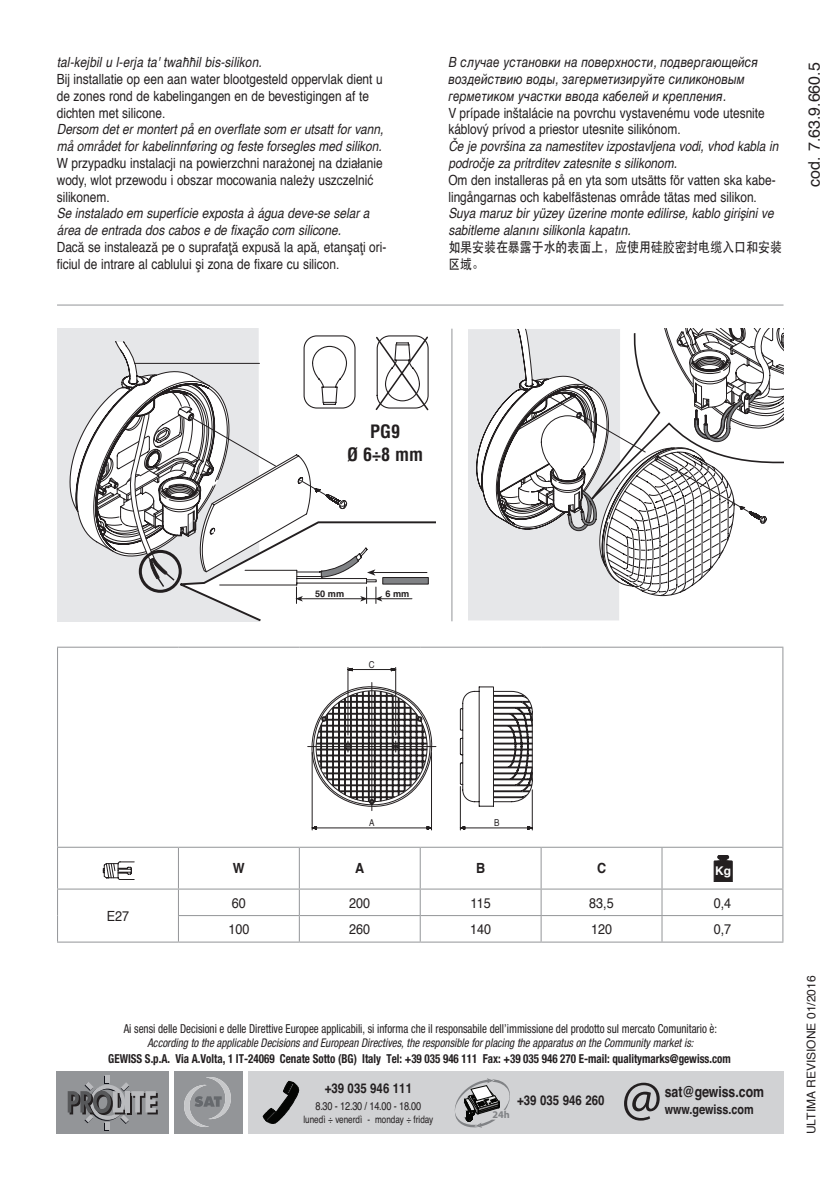
<style>
.page{position:relative;width:840px;height:1191px;background:#fff}
.page>*{position:absolute;margin:0;border:0;box-sizing:border-box;transform-origin:0 0}
.t1{font:700 condensed 18px "Helvetica";color:#231f20}
.t2{font:16px "Helvetica";color:#231f20}
.t3{font:700 15px "Helvetica";color:#231f20;scale:.82 1}
.t4{font:italic 14px/16.8px "Helvetica";color:#231f20;scale:.85 1}
.t5{font:14px/16.8px "Helvetica";color:#231f20;scale:.85 1}
.t6{font:14px "Helvetica";color:#231f20;scale:.9 1}
.t7{font:500 14px/16.8px "ST Heiti SC";color:#231f20;scale:.85 1}
.t8{font:700 14px "Helvetica";color:#231f20;scale:.9 1}
.t9{font:700 13.6px "Helvetica";color:#231f20;scale:.85 1}
.t10{font:700 13.2px "Helvetica";color:#231f20;scale:.82 1}
.t11{font:condensed 12.4px "Helvetica Neue LT Pro";color:#231f20;scale:.89 1}
.t12{font:700 condensed 12.4px "Helvetica Neue LT Pro";color:#231f20;scale:.89 1}
.t13{font:italic condensed 12px "Helvetica Neue LT Pro";color:#231f20;scale:.92 1}
.t14{font:12px "Helvetica";color:#231f20}
.t15{font:700 12px "Helvetica";color:#fff}
.t16{font:11.2px "Helvetica";letter-spacing:-.03em;color:#231f20;scale:.82 1}
.t17{font:10.2px "Helvetica";color:#231f20;scale:.8 1}
.t18{font:700 10.2px "Myriad Pro";color:#808285}
.t19{font:9.4px "Helvetica";color:#231f20;scale:.85 1}
.t20{font:700 9.2px "Helvetica";color:#231f20}
</style>
<div class="page">
<div style="left:57px;top:329px;width:68px;height:292px;background:#e6e7e9"></div>
<svg style="left:69px;top:340px;width:56px;height:233px"></svg>
<svg style="left:75px;top:374px;width:50px;height:198px"></svg>
<div style="left:468px;top:329px;width:151px;height:291px;background:#e6e7e9"></div>
<svg style="left:475px;top:329px;width:197px;height:267px"></svg>
<svg style="left:481px;top:378px;width:251px;height:217px"></svg>
<svg style="left:540px;top:329px;width:242px;height:201px"></svg>
<hr style="left:57px;top:847px;width:1px;height:41px;background:#939598">
<hr style="left:540px;top:847px;width:1px;height:41px;background:#939598">
<hr style="left:661px;top:847px;width:1px;height:41px;background:#939598">
<hr style="left:782px;top:847px;width:1px;height:41px;background:#939598">
<svg style="left:540px;top:889px;width:1px;height:52px"></svg>
<svg style="left:661px;top:889px;width:1px;height:52px"></svg>
<svg style="left:782px;top:889px;width:1px;height:52px"></svg>
<hr style="left:178px;top:941px;width:121px;height:1px;background:#939598">
<hr style="left:299px;top:941px;width:121px;height:1px;background:#939598">
<hr style="left:420px;top:941px;width:121px;height:1px;background:#939598">
<hr style="left:541px;top:941px;width:120px;height:1px;background:#939598">
<hr style="left:661px;top:941px;width:122px;height:1px;background:#939598">
<hr style="left:782px;top:647px;width:1px;height:199px;background:#939598">
<hr style="left:178px;top:847px;width:1px;height:41px;background:#939598">
<hr style="left:299px;top:847px;width:1px;height:41px;background:#939598">
<hr style="left:419px;top:847px;width:1px;height:41px;background:#939598">
<hr style="left:178px;top:888px;width:121px;height:1px;background:#939598">
<hr style="left:299px;top:888px;width:121px;height:1px;background:#939598">
<hr style="left:420px;top:888px;width:121px;height:1px;background:#939598">
<hr style="left:541px;top:888px;width:120px;height:1px;background:#939598">
<hr style="left:661px;top:888px;width:122px;height:1px;background:#939598">
<hr style="left:57px;top:941px;width:121px;height:1px;background:#939598">
<hr style="left:178px;top:915px;width:121px;height:1px;background:#939598">
<hr style="left:299px;top:915px;width:121px;height:1px;background:#939598">
<svg style="left:299px;top:889px;width:1px;height:52px"></svg>
<hr style="left:420px;top:915px;width:121px;height:1px;background:#939598">
<svg style="left:419px;top:889px;width:1px;height:52px"></svg>
<hr style="left:541px;top:915px;width:120px;height:1px;background:#939598">
<hr style="left:661px;top:915px;width:122px;height:1px;background:#939598">
<hr style="left:57px;top:888px;width:121px;height:1px;background:#939598">
<svg style="left:57px;top:889px;width:1px;height:52px"></svg>
<svg style="left:178px;top:889px;width:1px;height:52px"></svg>
<hr style="left:57px;top:646px;width:121px;height:1px;background:#939598">
<hr style="left:57px;top:647px;width:1px;height:199px;background:#939598">
<hr style="left:178px;top:646px;width:121px;height:1px;background:#939598">
<hr style="left:299px;top:646px;width:121px;height:1px;background:#939598">
<hr style="left:420px;top:646px;width:121px;height:1px;background:#939598">
<hr style="left:541px;top:646px;width:120px;height:1px;background:#939598">
<hr style="left:661px;top:646px;width:122px;height:1px;background:#939598">
<hr style="left:57px;top:846px;width:121px;height:1px;background:#939598">
<hr style="left:178px;top:846px;width:121px;height:1px;background:#939598">
<hr style="left:299px;top:846px;width:121px;height:1px;background:#939598">
<hr style="left:420px;top:846px;width:121px;height:1px;background:#939598">
<hr style="left:541px;top:846px;width:120px;height:1px;background:#939598">
<hr style="left:661px;top:846px;width:122px;height:1px;background:#939598">
<svg style="left:312px;top:826px;width:221px;height:4px"></svg>
<hr style="left:311px;top:752px;width:1px;height:78px;background:#231f20">
<hr style="left:431px;top:752px;width:1px;height:78px;background:#231f20">
<hr style="left:460px;top:786px;width:1px;height:44px;background:#231f20">
<hr style="left:531px;top:789px;width:1px;height:41px;background:#231f20">
<hr style="left:347px;top:667px;width:1px;height:68px;background:#231f20">
<svg style="left:347px;top:668px;width:48px;height:3px"></svg>
<hr style="left:395px;top:667px;width:1px;height:68px;background:#231f20">
<svg style="left:307px;top:680px;width:225px;height:133px"></svg>
<svg style="left:103px;top:861px;width:31px;height:18px"></svg>
<svg style="left:713px;top:855px;width:19px;height:26px"></svg>
<div style="left:57px;top:1071px;width:112px;height:62px;background:#939598"></div>
<div style="left:174px;top:1071px;width:68px;height:62px;background:#939598"></div>
<div style="left:248px;top:1071px;width:534px;height:62px;background:#d1d2d4"></div>
<svg style="left:262px;top:1080px;width:37px;height:44px"></svg>
<svg style="left:454px;top:1078px;width:55px;height:49px"></svg>
<svg style="left:624px;top:1082px;width:35px;height:38px"></svg>
<svg style="left:184px;top:1077px;width:47px;height:50px"></svg>
<svg style="left:68px;top:1075px;width:90px;height:55px"></svg>
<svg style="left:125px;top:329px;width:310px;height:292px"></svg>
<hr style="left:57px;top:304px;width:726px;height:1px;background:#939598">
<hr style="left:451px;top:329px;width:1px;height:292px;background:#939598">
<p class="t4" style="left:57px;top:54px;width:242px">tal-kejbil u l-erja ta' twaħħil bis-silikon.</p>
<p class="t5" style="left:57px;top:71px;width:385px">Bij installatie op een aan water blootgesteld oppervlak dient u de zones rond de kabelingangen en de bevestigingen af te dichten met silicone.</p>
<p class="t4" style="left:57px;top:121px;width:385px">Dersom det er montert på en overflate som er utsatt for vann, må området for kabelinnføring og feste forsegles med silikon.</p>
<p class="t5" style="left:57px;top:155px;width:385px">W przypadku instalacji na powierzchni narażonej na działanie wody, wlot przewodu i obszar mocowania należy uszczelnić silikonem.</p>
<p class="t4" style="left:57px;top:205px;width:369px">Se instalado em superfície exposta à água deve-se selar a área de entrada dos cabos e de fixação com silicone.</p>
<p class="t5" style="left:57px;top:239px;width:389px">Dacă se instalează pe o suprafaţă expusă la apă, etanşaţi ori&shy;ficiul de intrare al cablului şi zona de fixare cu silicon.</p>
<p class="t4" style="left:448px;top:54px;width:366px">В случае установки на поверхности, подвергающейся воздействию воды, загерметизируйте силиконовым герметиком участки ввода кабелей и крепления.</p>
<p class="t5" style="left:448px;top:105px;width:373px">V prípade inštalácie na povrchu vystavenému vode utesnite káblový prívod a priestor utesnite silikónom.</p>
<p class="t4" style="left:448px;top:138px;width:389px">Če je površina za namestitev izpostavljena vodi, vhod kabla in področje za pritrditev zatesnite s silikonom.</p>
<p class="t5" style="left:448px;top:172px;width:386px">Om den installeras på en yta som utsätts för vatten ska kabe&shy;lingångarnas och kabelfästenas område tätas med silikon.</p>
<p class="t4" style="left:448px;top:205px;width:384px">Suya maruz bir yüzey üzerine monte edilirse, kablo girişini ve sabitleme alanını silikonla kapatın.</p>
<p class="t7" style="left:448px;top:238px;width:393px">如果安装在暴露于水的表面上，应使用硅胶密封电缆入口和安装区域。</p>
<p class="t2" style="left:801px;top:186px;width:126px;rotate:-90deg">cod. 7.63.9.660.5</p>
<p class="t1" style="left:370px;top:420px;width:32px">PG9</p>
<p class="t1" style="left:347px;top:443px;width:77px">Ø 6÷8 mm</p>
<p class="t20" style="left:315px;top:586px;width:31px">50 mm</p>
<p class="t20" style="left:385px;top:586px;width:25px">6 mm</p>
<p class="t19" style="left:368px;top:657px;width:8px">C</p>
<p class="t19" style="left:369px;top:815px;width:8px">A</p>
<p class="t19" style="left:494px;top:815px;width:8px">B</p>
<p class="t6" style="left:107px;top:905px;width:26px">E27</p>
<p class="t8" style="left:233px;top:857px;width:15px">W</p>
<p class="t8" style="left:355px;top:857px;width:12px">A</p>
<p class="t8" style="left:476px;top:857px;width:12px">B</p>
<p class="t8" style="left:596px;top:857px;width:12px">C</p>
<p class="t15" style="left:714px;top:861px;width:17px">Kg</p>
<p class="t6" style="left:232px;top:892px;width:17px">60</p>
<p class="t6" style="left:349px;top:892px;width:25px">200</p>
<p class="t6" style="left:470px;top:892px;width:24px">115</p>
<p class="t6" style="left:589px;top:892px;width:29px">83,5</p>
<p class="t6" style="left:713px;top:892px;width:21px">0,4</p>
<p class="t6" style="left:228px;top:918px;width:25px">100</p>
<p class="t6" style="left:349px;top:918px;width:25px">260</p>
<p class="t6" style="left:470px;top:918px;width:25px">140</p>
<p class="t6" style="left:590px;top:918px;width:25px">120</p>
<p class="t6" style="left:713px;top:918px;width:21px">0,7</p>
<p class="t11" style="left:124px;top:1021px;width:667px">Ai sensi delle Decisioni e delle Direttive Europee applicabili, si informa che il responsabile dell’immissione del prodotto sul mercato Comunitario è:</p>
<p class="t13" style="left:147px;top:1035px;width:594px">According to the applicable Decisions and European Directives, the responsible for placing the apparatus on the Community market is:</p>
<p class="t12" style="left:108px;top:1051px;width:700px">GEWISS S.p.A. Via A.Volta, 1 IT-24069 Cenate Sotto (BG) Italy Tel: +39 035 946 111 Fax: +39 035 946 270 E-mail: qualitymarks@gewiss.com</p>
<p class="t9" style="left:324px;top:1077px;width:104px">+39 035 946 111</p>
<p class="t16" style="left:315px;top:1097px;width:130px">8.30 - 12.30 / 14.00 - 18.00</p>
<p class="t17" style="left:303px;top:1111px;width:164px">lunedì ÷ venerdì - monday ÷ friday</p>
<p class="t18" style="left:492px;top:1108px;width:19px">24h</p>
<p class="t9" style="left:517px;top:1089px;width:104px">+39 035 946 260</p>
<p class="t3" style="left:664px;top:1080px;width:123px">sat@gewiss.com</p>
<p class="t10" style="left:664px;top:1098px;width:110px">www.gewiss.com</p>
<p class="t14" style="left:801px;top:1134px;width:160px;rotate:-90deg">ULTIMA REVISIONE 01/2016</p>
</div>
